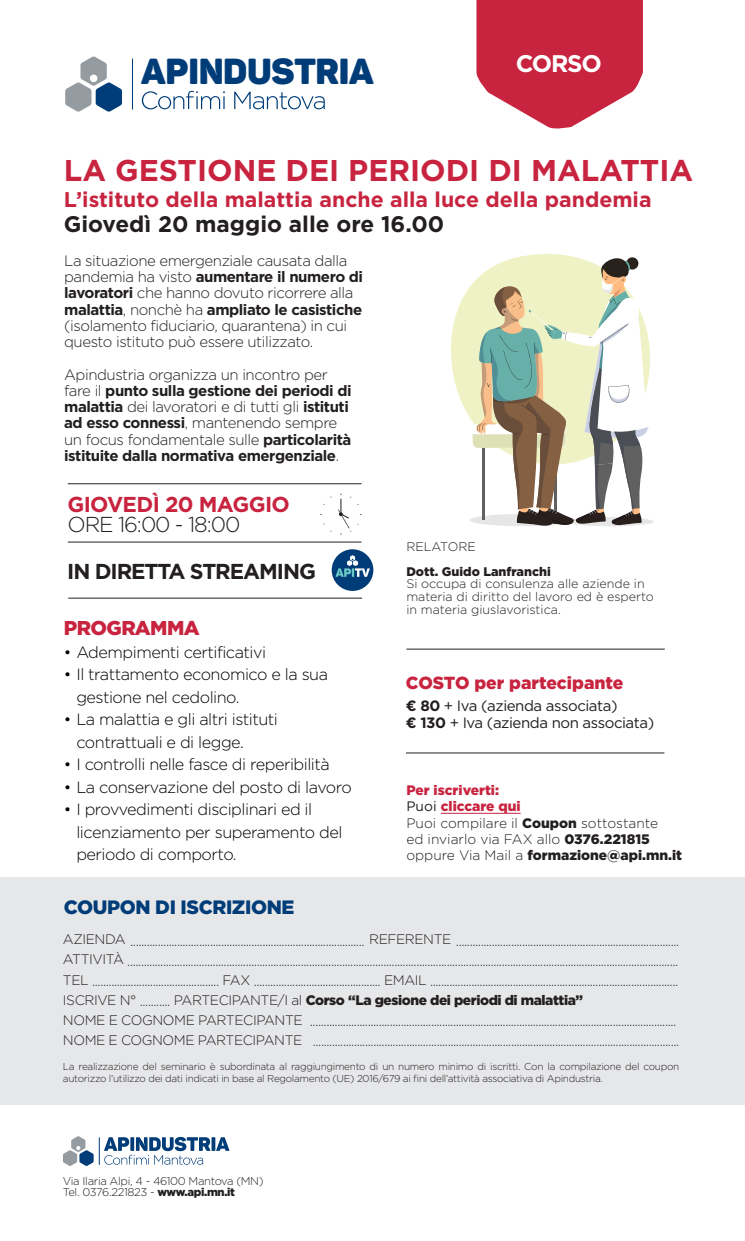
<style>
.page{position:relative;width:745px;height:1241px;background:#fff}
.page>*{position:absolute;margin:0;border:0;box-sizing:border-box;transform-origin:0 0}
.t1{font:35.75px "Panton Black Caps";letter-spacing:-.01em;color:#003d78}
.t2{font:700 30px "Gotham";color:#c8233f}
.t3{font:700 24px "Gotham HTF";letter-spacing:-.05em;color:#fff}
.t4{font:700 22.5px "Gotham";color:#231f20}
.t5{font:700 21.62px "Gotham";letter-spacing:-.05em;color:#231f20}
.t6{font:700 21.62px "Gotham";letter-spacing:-.03em;color:#c8233f}
.t7{font:300 21.62px "Gotham";letter-spacing:-.05em;color:#231f20}
.t8{font:700 21.25px "Gotham";color:#c8233f}
.t9{font:900 20px "Gotham";letter-spacing:-.03em;color:#c8233f}
.t10{font:900 19.38px "Gotham";letter-spacing:-.02em;color:#003d78}
.t11{font:900 17.5px "Gotham";color:#c8233f}
.t12{font:300 16.25px/22.5px "Gotham";letter-spacing:-.03em;color:#000}
.t13{font:300 15px/16.2px "Gotham";letter-spacing:-.03em;color:#231f20}
.t14{font:700 15px/16.2px "Gotham";letter-spacing:-.03em;color:#231f20}
.t15{font:15px "Gotham";letter-spacing:-.03em;color:#231f20}
.t16{font:300 13.75px/20px "Gotham";letter-spacing:-.03em;color:#231f20}
.t17{font:300 13.75px/16.2px "Gotham";color:#231f20}
.t18{font:900 13.75px "Gotham";color:#c8233f}
.t19{font:300 12.5px/12.5px "Gotham";color:#231f20}
.t20{font:900 12.5px "Gotham";color:#231f20}
.t21{font:300 11.25px "Gotham";letter-spacing:-.03em;color:#231f20}
.t22{font:300 10px/12.5px "Gotham";letter-spacing:-.03em;color:#231f20}
.s1{font-weight:700}
.s2{font-weight:300}
.s3{font-weight:400;color:#231f20}
.s4{font-weight:900}
</style>
<div class="page">
<svg style="left:476px;top:0;width:166px;height:129px"></svg>
<div style="left:0;top:877px;width:744px;height:227px;background:#e6e7e9"></div>
<hr style="left:440px;top:813px;width:80px;height:1px;background:#c8233f">
<svg style="left:63px;top:1136px;width:166px;height:29px"></svg>
<hr style="left:132px;top:59px;width:1px;height:51px;background:#003d78">
<svg style="left:65px;top:56px;width:57px;height:56px"></svg>
<svg style="left:142px;top:91px;width:182px;height:18px"></svg>
<hr style="left:68px;top:541px;width:293px;height:1px;background:#231f20">
<hr style="left:68px;top:598px;width:294px;height:1px;background:#231f20">
<hr style="left:68px;top:483px;width:293px;height:1px;background:#231f20">
<svg style="left:338px;top:493px;width:13px;height:42px"></svg>
<div style="left:331px;top:549px;width:42px;height:42px;background:#003d78;border-radius:50%"></div>
<svg style="left:335px;top:555px;width:34px;height:21px"></svg>
<hr style="left:405px;top:752px;width:259px;height:1px;background:#231f20">
<hr style="left:406px;top:648px;width:258px;height:1px;background:#231f20">
<svg style="left:451px;top:254px;width:184px;height:162px"></svg>
<svg style="left:469px;top:258px;width:184px;height:268px"></svg>
<p class="t1" style="left:141px;top:48px;width:234px">APINDUSTRIA</p>
<p class="t3" style="left:515px;top:50px;width:87px">CORSO</p>
<p class="t2" style="left:64px;top:151px;width:630px">LA GESTIONE DEI PERIODI DI MALATTIA</p>
<p class="t8" style="left:64px;top:185px;width:589px">L’istituto della malattia anche alla luce della pandemia</p>
<p class="t4" style="left:64px;top:208px;width:382px">Giovedì 20 maggio alle ore 16.00</p>
<p class="t13" style="left:64px;top:252px;width:300px">La situazione emergenziale causata dalla pandemia ha visto <span class="s1">aumentare il numero di lavoratori</span> che hanno dovuto ricorrere alla <span class="s1">malattia</span>, nonchè ha <span class="s1">ampliato le casistiche </span>(isolamento fiduciario, quarantena) in cui questo istituto può essere utilizzato.</p>
<p class="t14" style="left:64px;top:366px;width:289px"><span class="s2">Apindustria organizza un incontro per fare il</span> punto sulla gestione dei periodi di malattia <span class="s2">dei lavoratori e di tutti gli</span> istituti ad esso connessi<span class="s2">, mantenendo sempre un focus fondamentale sulle</span> particolarità istituite dalla normativa emergenziale<span class="s2">.</span></p>
<p class="t6" style="left:67px;top:490px;width:224px">GIOVEDÌ 20 MAGGIO</p>
<p class="t7" style="left:67px;top:510px;width:174px">ORE 16:00 - 18:00</p>
<p class="t5" style="left:67px;top:556px;width:250px">IN DIRETTA STREAMING</p>
<p class="t9" style="left:64px;top:614px;width:137px">PROGRAMMA</p>
<p class="t12" style="left:64px;top:640px;width:204px">• Adempimenti certificativi</p>
<p class="t12" style="left:76px;top:662px;width:253px;text-indent:-12px">• Il trattamento economico e la sua gestione nel cedolino.</p>
<p class="t12" style="left:76px;top:707px;width:203px;text-indent:-12px">• La malattia e gli altri istituti contrattuali e di legge.</p>
<p class="t12" style="left:64px;top:752px;width:267px">• I controlli nelle fasce di reperibilità</p>
<p class="t12" style="left:64px;top:775px;width:289px">• La conservazione del posto di lavoro</p>
<p class="t12" style="left:76px;top:797px;width:267px;text-indent:-12px">• I provvedimenti disciplinari ed il licenziamento per superamento del periodo di comporto.</p>
<p class="t10" style="left:64px;top:894px;width:232px">COUPON DI ISCRIZIONE</p>
<p class="t19" style="left:406px;top:540px;width:71px">RELATORE</p>
<p class="t20" style="left:406px;top:563px;width:146px">Dott. Guido Lanfranchi</p>
<p class="t19" style="left:406px;top:577px;width:249px">Si occupa di consulenza alle aziende in materia di diritto del lavoro ed è esperto in materia giuslavoristica.</p>
<p class="t11" style="left:405px;top:671px;width:219px">COSTO per partecipante</p>
<p class="t15" style="left:405px;top:695px;width:213px"><span class="s1">€ 80</span> + Iva (azienda associata)</p>
<p class="t15" style="left:405px;top:713px;width:249px"><span class="s1">€ 130</span> + Iva (azienda non associata)</p>
<p class="t18" style="left:406px;top:780px;width:94px">Per iscriverti:</p>
<p class="t18" style="left:406px;top:797px;width:116px"><span class="s3">Puoi</span> cliccare qui</p>
<p class="t17" style="left:406px;top:814px;width:253px">Puoi compilare il <span class="s4">Coupon</span> sottostante</p>
<p class="t17" style="left:406px;top:830px;width:277px">ed inviarlo via FAX allo <span class="s4">0376.221815 </span>oppure Via Mail a <span class="s4">formazione@api.mn.it</span></p>
<p class="t16" style="left:63px;top:930px;width:617px">AZIENDA ..................................................................................... REFERENTE .................................................................................<br>ATTIVITÀ ........................................................................................................................................................................................................</p>
<p class="t16" style="left:63px;top:970px;width:616px">TEL .............................................. FAX .............................................. EMAIL ..........................................................................................</p>
<p class="t16" style="left:63px;top:989px;width:521px">ISCRIVE N° ........... PARTECIPANTE/I al <span class="s4">Corso “La gesione dei periodi di malattia”</span></p>
<p class="t16" style="left:63px;top:1010px;width:614px">NOME E COGNOME PARTECIPANTE .....................................................................................................................................</p>
<p class="t16" style="left:63px;top:1030px;width:617px">NOME E COGNOME PARTECIPANTE .....................................................................................................................................</p>
<p class="t22" style="left:63px;top:1059px;width:617px">La realizzazione del seminario è subordinata al raggiungimento di un numero minimo di iscritti. Con la compilazione del coupon autorizzo l’utilizzo dei dati indicati in base al Regolamento (UE) 2016/679 ai fini dell’attività associativa di Apindustria.</p>
<p class="t21" style="left:63px;top:1173px;width:202px">Via Ilaria Alpi, 4 - 46100 Mantova (MN)</p>
<p class="t21" style="left:63px;top:1184px;width:173px">Tel. 0376.221823 - <span class="s4">www.api.mn.it</span></p>
</div>
